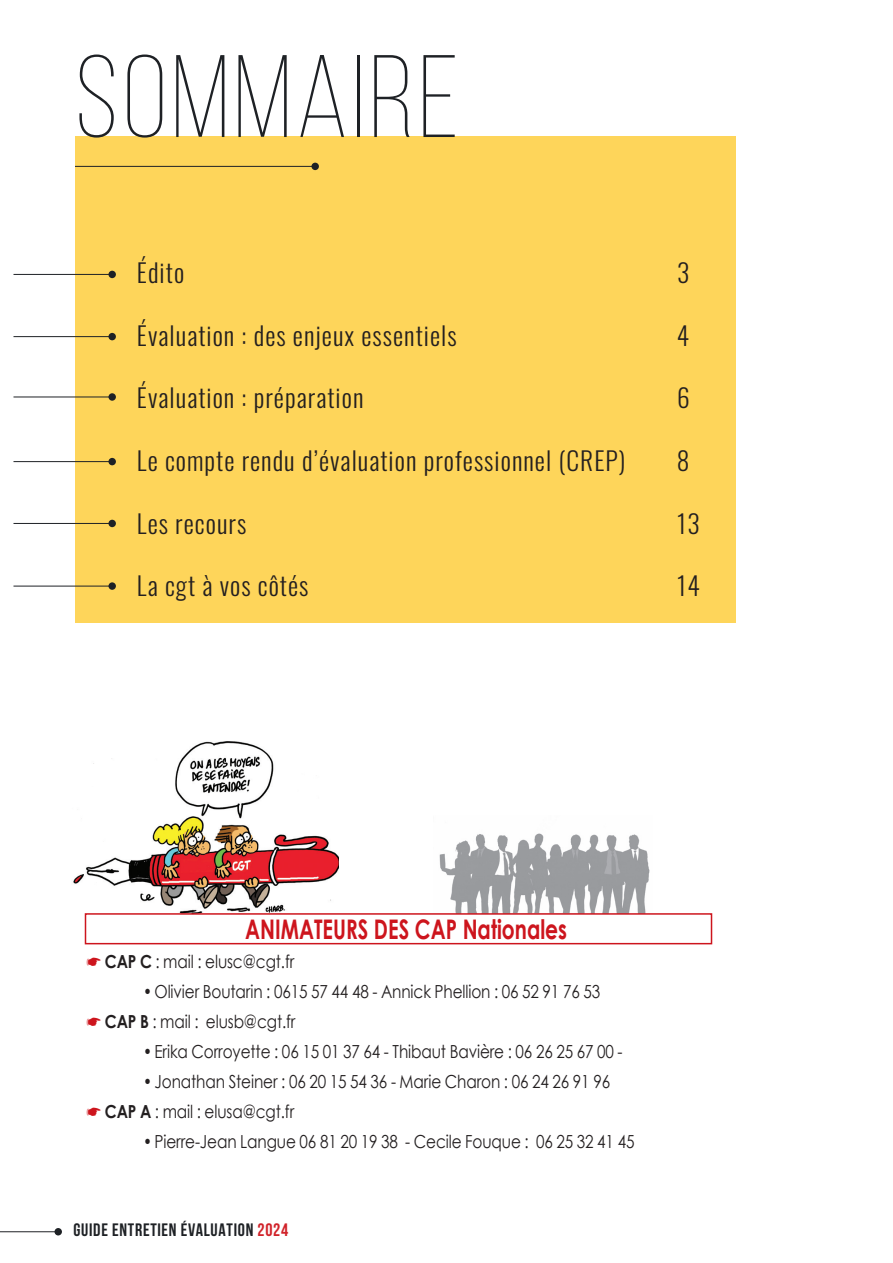
<style>
.page{position:relative;width:893px;height:1263px;background:#fff}
.page>*{position:absolute;margin:0;border:0;box-sizing:border-box;transform-origin:0 0}
.t1{font:300 117px "Bebas Neue";letter-spacing:.04em;color:#1e2125}
.t2{font:700 27px "Century Gothic";color:#cd151d;scale:.75 1}
.t3{font:300 25.5px "Oswald";letter-spacing:.04em;color:#231f20}
.t4{font:18px/30.2px "Century Gothic";letter-spacing:-.01em;color:#231f20;scale:.85 1}
.t5{font:700 18px "Bebas Neue";letter-spacing:.04em;color:#1e2125}
.s1{font-weight:700}
.s2{color:#d1232a}
</style>
<div class="page">
<hr style="left:0;top:1231px;width:56px;height:1px;background:#1e2125">
<div style="left:55px;top:1228px;width:7px;height:7px;background:#1e2125;border-radius:50%"></div>
<img style="left:439px;top:833px;width:211px;height:80px">
<div style="left:75px;top:136px;width:661px;height:486px;background:#fed55a"></div>
<hr style="left:14px;top:274px;width:95px;height:1px;background:#1e2125">
<div style="left:108px;top:271px;width:8px;height:7px;background:#1e2125;border-radius:50%"></div>
<hr style="left:14px;top:336px;width:95px;height:1px;background:#1e2125">
<div style="left:108px;top:333px;width:8px;height:7px;background:#1e2125;border-radius:50%"></div>
<hr style="left:14px;top:397px;width:95px;height:1px;background:#1e2125">
<div style="left:108px;top:393px;width:8px;height:8px;background:#1e2125;border-radius:50%"></div>
<hr style="left:14px;top:461px;width:95px;height:1px;background:#1e2125">
<div style="left:108px;top:458px;width:8px;height:7px;background:#1e2125;border-radius:50%"></div>
<hr style="left:14px;top:523px;width:95px;height:1px;background:#1e2125">
<div style="left:108px;top:520px;width:8px;height:7px;background:#1e2125;border-radius:50%"></div>
<hr style="left:14px;top:586px;width:95px;height:1px;background:#1e2125">
<div style="left:108px;top:582px;width:8px;height:8px;background:#1e2125;border-radius:50%"></div>
<hr style="left:75px;top:166px;width:237px;height:1px;background:#1e2125">
<div style="left:311px;top:163px;width:8px;height:7px;background:#1e2125;border-radius:50%"></div>
<img style="left:73px;top:741px;width:266px;height:180px">
<div style="left:85px;top:913px;width:627px;height:31px;border:2px solid #cd151d"></div>
<h1 class="t1" style="left:75px;top:35px;width:386px">SOMMAIRE</h1>
<h3 class="t3" style="left:137px;top:250px;width:49px">Édito</h3>
<h3 class="t3" style="left:677px;top:250px;width:14px">3</h3>
<h3 class="t3" style="left:137px;top:313px;width:321px">Évaluation : des enjeux essentiels</h3>
<h3 class="t3" style="left:677px;top:313px;width:14px">4</h3>
<h3 class="t3" style="left:137px;top:375px;width:228px">Évaluation : préparation</h3>
<h3 class="t3" style="left:677px;top:375px;width:14px">6</h3>
<h3 class="t3" style="left:137px;top:438px;width:490px">Le compte rendu d’évaluation professionnel (CREP)</h3>
<h3 class="t3" style="left:677px;top:438px;width:14px">8</h3>
<h3 class="t3" style="left:137px;top:501px;width:111px">Les recours</h3>
<h3 class="t3" style="left:677px;top:501px;width:24px">13</h3>
<h3 class="t3" style="left:137px;top:563px;width:173px">La cgt à vos côtés</h3>
<h3 class="t3" style="left:677px;top:563px;width:24px">14</h3>
<h2 class="t2" style="left:245px;top:909px;width:431px">ANIMATEURS DES CAP Nationales</h2>
<p class="t4" style="left:105px;top:946px;width:224px"><span class="s1">CAP C</span> : mail : elusc@cgt.fr</p>
<p class="t4" style="left:105px;top:976px;width:584px;text-indent:39px">• Olivier Boutarin : 0615 57 44 48 - Annick Phellion : 06 52 91 76 53<br><span class="s1">CAP B</span> : mail : elusb@cgt.fr</p>
<p class="t4" style="left:144px;top:1036px;width:564px">• Erika Corroyette : 06 15 01 37 64 - Thibaut Bavière : 06 26 25 67 00 -</p>
<p class="t4" style="left:105px;top:1066px;width:596px;text-indent:39px">• Jonathan Steiner : 06 20 15 54 36 - Marie Charon : 06 24 26 91 96<br><span class="s1">CAP A</span> : mail : elusa@cgt.fr</p>
<p class="t4" style="left:144px;top:1126px;width:578px">• Pierre-Jean Langue 06 81 20 19 38 - Cecile Fouque : 06 25 32 41 45</p>
<p class="t5" style="left:74px;top:1220px;width:216px">GUIDE ENTRETIEN ÉVALUATION <span class="s2">2024</span></p>
</div>
